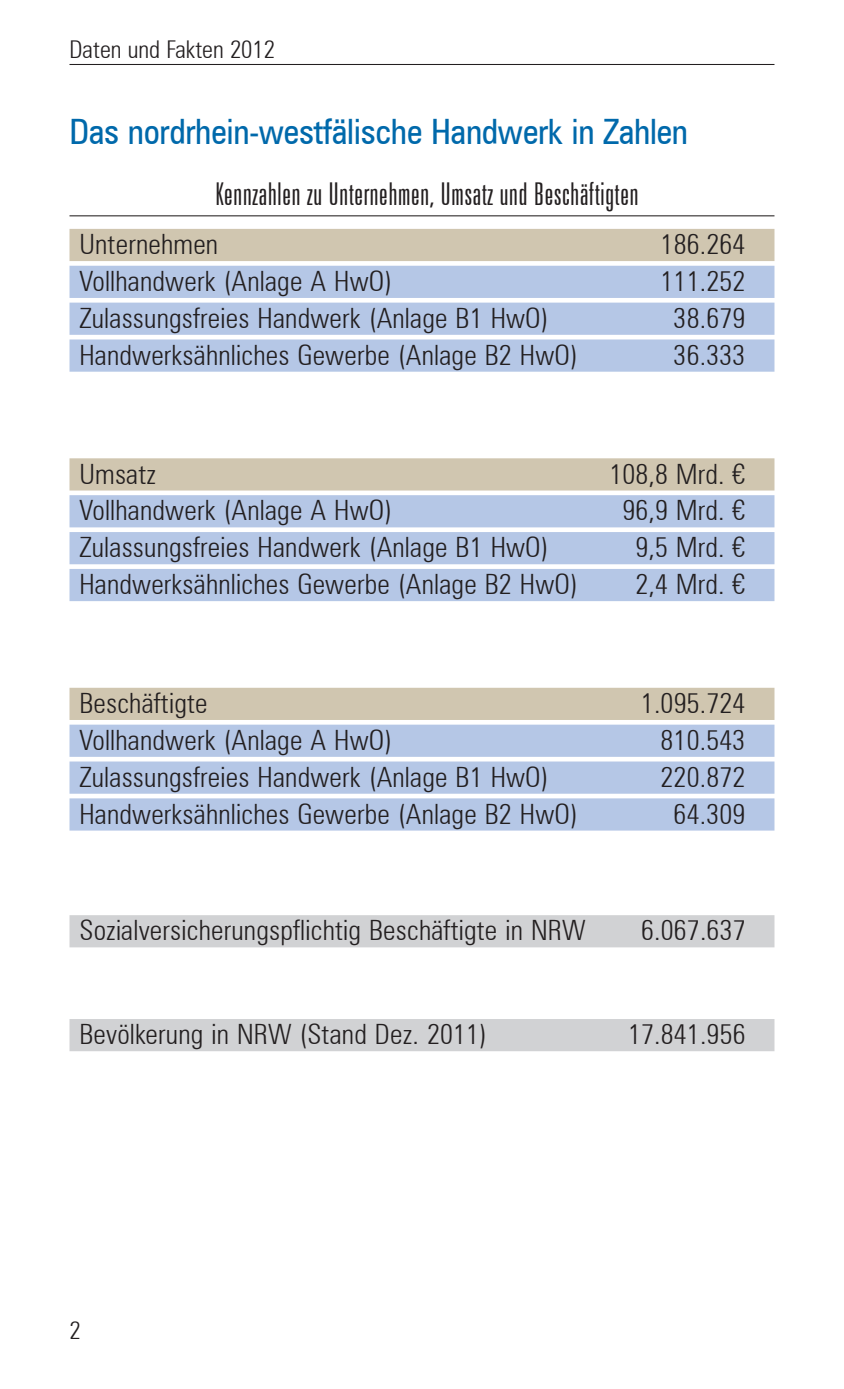
<style>
.page{position:relative;width:844px;height:1389px;background:#fff}
.page>*{position:absolute;margin:0;border:0;box-sizing:border-box;transform-origin:0 0}
.Daten_und_Fakten_Hea{font:condensed 35px "Zurich BT";letter-spacing:-.01em;color:#0069ab}
.Daten_und_Fakten_Tab{font:300 extra-condensed 31.5px "Zurich BT";letter-spacing:.005em;color:#231f20}
.Tab_Ausbildungsverhä{font:300 condensed 28px "Zurich BT";letter-spacing:.005em;color:#231f20}
.Daten_und_Fakten_Rub{font:300 condensed 24.5px "Zurich BT";color:#231f20}
.Daten_und_Fakten_Pag{font:300 condensed 24.5px "Zurich BT";color:#231f20}
</style>
<div class="page">
<hr style="left:69px;top:64px;width:705px;height:1px;background:#231f20">
<hr style="left:69px;top:215px;width:705px;height:1px;background:#231f20">
<div style="left:69px;top:229px;width:705px;height:32px;background:#d0c6b0"></div>
<div style="left:69px;top:266px;width:705px;height:32px;background:#b5c7e6"></div>
<div style="left:69px;top:303px;width:705px;height:32px;background:#b5c7e6"></div>
<div style="left:69px;top:339px;width:705px;height:33px;background:#b5c7e6"></div>
<div style="left:69px;top:458px;width:705px;height:33px;background:#d0c6b0"></div>
<div style="left:69px;top:495px;width:705px;height:32px;background:#b5c7e6"></div>
<div style="left:69px;top:532px;width:705px;height:32px;background:#b5c7e6"></div>
<div style="left:69px;top:569px;width:705px;height:32px;background:#b5c7e6"></div>
<div style="left:69px;top:688px;width:705px;height:32px;background:#d0c6b0"></div>
<div style="left:69px;top:725px;width:705px;height:32px;background:#b5c7e6"></div>
<div style="left:69px;top:762px;width:705px;height:32px;background:#b5c7e6"></div>
<div style="left:69px;top:798px;width:705px;height:33px;background:#b5c7e6"></div>
<div style="left:69px;top:915px;width:705px;height:32px;background:#d1d2d4"></div>
<div style="left:69px;top:1019px;width:705px;height:32px;background:#d1d2d4"></div>
<p class="Daten_und_Fakten_Rub" style="left:69px;top:35px;width:207px">Daten und Fakten 2012</p>
<p class="Daten_und_Fakten_Hea" style="left:69px;top:110px;width:620px">Das nordrhein-westfälische Handwerk in Zahlen</p>
<p class="Daten_und_Fakten_Tab" style="left:215px;top:177px;width:425px">Kennzahlen zu Unternehmen, Umsatz und Beschäftigten</p>
<p class="Tab_Ausbildungsverhä" style="left:79px;top:227px;width:140px">Unternehmen</p>
<p class="Tab_Ausbildungsverhä" style="left:660px;top:227px;width:86px">186.264</p>
<p class="Tab_Ausbildungsverhä" style="left:79px;top:264px;width:314px">Vollhandwerk (Anlage A HwO)</p>
<p class="Tab_Ausbildungsverhä" style="left:660px;top:264px;width:86px">111.252</p>
<p class="Tab_Ausbildungsverhä" style="left:79px;top:301px;width:470px">Zulassungsfreies Handwerk (Anlage B1 HwO)</p>
<p class="Tab_Ausbildungsverhä" style="left:673px;top:301px;width:73px">38.679</p>
<p class="Tab_Ausbildungsverhä" style="left:79px;top:338px;width:500px">Handwerksähnliches Gewerbe (Anlage B2 HwO)</p>
<p class="Tab_Ausbildungsverhä" style="left:673px;top:338px;width:73px">36.333</p>
<p class="Tab_Ausbildungsverhä" style="left:79px;top:457px;width:78px">Umsatz</p>
<p class="Tab_Ausbildungsverhä" style="left:609px;top:457px;width:138px">108,8 Mrd. €</p>
<p class="Tab_Ausbildungsverhä" style="left:79px;top:494px;width:314px">Vollhandwerk (Anlage A HwO)</p>
<p class="Tab_Ausbildungsverhä" style="left:622px;top:494px;width:125px">96,9 Mrd. €</p>
<p class="Tab_Ausbildungsverhä" style="left:79px;top:530px;width:470px">Zulassungsfreies Handwerk (Anlage B1 HwO)</p>
<p class="Tab_Ausbildungsverhä" style="left:635px;top:530px;width:111px">9,5 Mrd. €</p>
<p class="Tab_Ausbildungsverhä" style="left:79px;top:567px;width:500px">Handwerksähnliches Gewerbe (Anlage B2 HwO)</p>
<p class="Tab_Ausbildungsverhä" style="left:635px;top:567px;width:111px">2,4 Mrd. €</p>
<p class="Tab_Ausbildungsverhä" style="left:79px;top:686px;width:130px">Beschäftigte</p>
<p class="Tab_Ausbildungsverhä" style="left:640px;top:686px;width:106px">1.095.724</p>
<p class="Tab_Ausbildungsverhä" style="left:79px;top:723px;width:314px">Vollhandwerk (Anlage A HwO)</p>
<p class="Tab_Ausbildungsverhä" style="left:660px;top:723px;width:86px">810.543</p>
<p class="Tab_Ausbildungsverhä" style="left:79px;top:760px;width:470px">Zulassungsfreies Handwerk (Anlage B1 HwO)</p>
<p class="Tab_Ausbildungsverhä" style="left:660px;top:760px;width:86px">220.872</p>
<p class="Tab_Ausbildungsverhä" style="left:79px;top:797px;width:500px">Handwerksähnliches Gewerbe (Anlage B2 HwO)</p>
<p class="Tab_Ausbildungsverhä" style="left:673px;top:797px;width:73px">64.309</p>
<p class="Tab_Ausbildungsverhä" style="left:79px;top:914px;width:507px">Sozialversicherungspflichtig Beschäftigte in NRW</p>
<p class="Tab_Ausbildungsverhä" style="left:641px;top:914px;width:106px">6.067.637</p>
<p class="Tab_Ausbildungsverhä" style="left:79px;top:1017px;width:409px">Bevölkerung in NRW (Stand Dez. 2011)</p>
<p class="Tab_Ausbildungsverhä" style="left:628px;top:1017px;width:119px">17.841.956</p>
<p class="Daten_und_Fakten_Pag" style="left:69px;top:1315px;width:13px">2</p>
</div>
